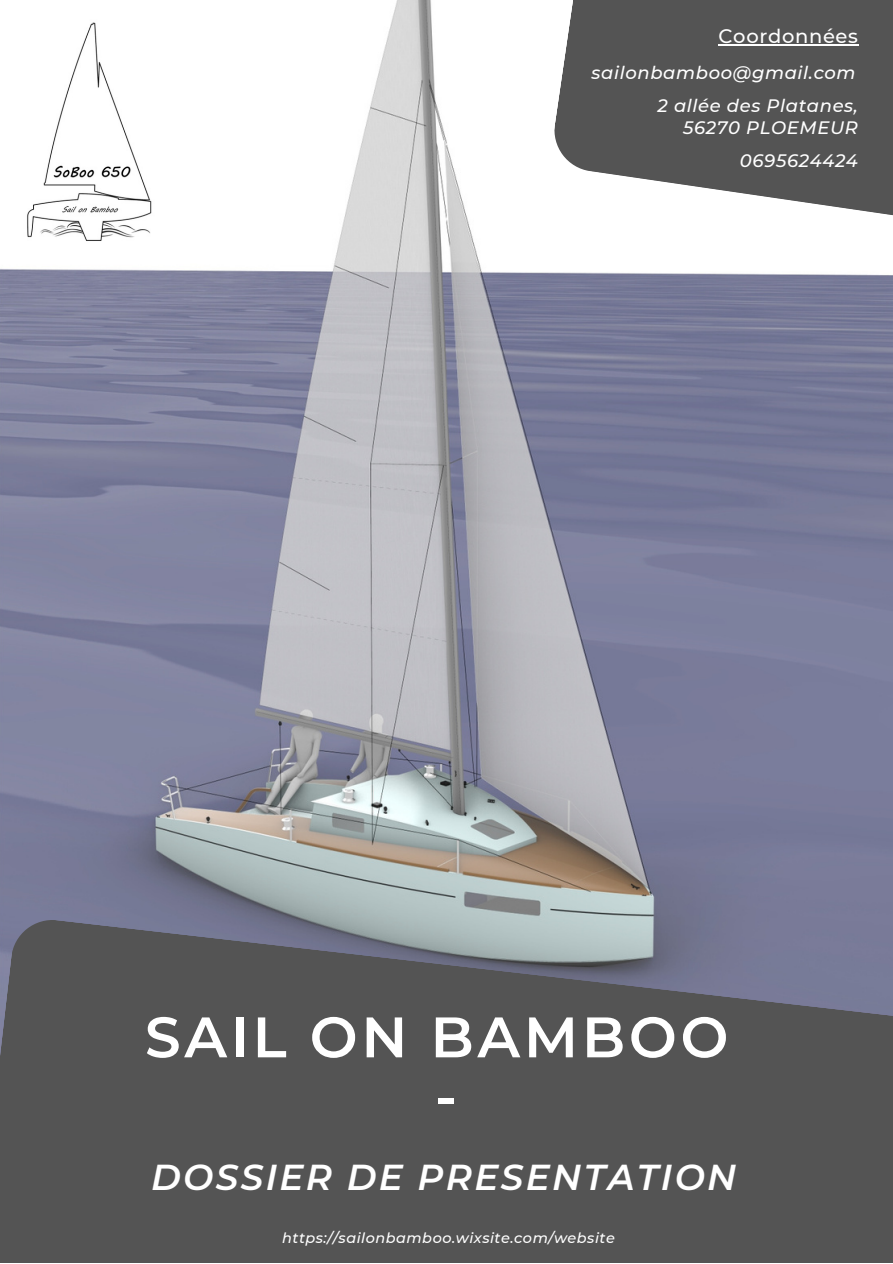
<style>
.page{position:relative;width:893px;height:1264px;background:#fff}
.page>*{position:absolute;margin:0;border:0;box-sizing:border-box;transform-origin:0 0}
.t1{font:600 57px/59.6px "Montserrat";letter-spacing:.065em;color:#fff;text-align:center}
.t2{font:italic 600 36px "Montserrat";letter-spacing:.065em;color:#fff}
.t3{font:500 19.5px "Montserrat";letter-spacing:.035em;color:#fff}
.t4{font:italic 500 18px/33.2px "Montserrat";letter-spacing:.035em;color:#fff;text-align:right}
.t5{font:italic 500 14.4px "Montserrat";letter-spacing:.035em;color:#fff}
</style>
<div class="page">
<img style="left:0;top:0;width:892px;height:919px">
<svg style="left:553px;top:0;width:339px;height:256px;fill:#545454"></svg>
<svg style="left:0;top:919px;width:892px;height:343px;background:#5a5b5d"></svg>
<img style="left:16px;top:19px;width:144px;height:224px">
<hr style="left:718px;top:44px;width:140px;height:2px;background:#fff">
<p class="t3" style="left:718px;top:24px;width:141px">Coordonnées</p>
<p class="t4" style="left:591px;top:56px;width:268px">sailonbamboo@gmail.com<br>2 allée des Platanes,</p>
<p class="t4" style="left:683px;top:111px;width:176px">56270 PLOEMEUR</p>
<p class="t4" style="left:739px;top:144px;width:119px">0695624424</p>
<h1 class="t1" style="left:145px;top:1007px;width:585px">SAIL ON BAMBOO -</h1>
<h2 class="t2" style="left:151px;top:1155px;width:586px">DOSSIER DE PRESENTATION</h2>
<p class="t5" style="left:282px;top:1228px;width:334px">https://sailonbamboo.wixsite.com/website</p>
</div>
